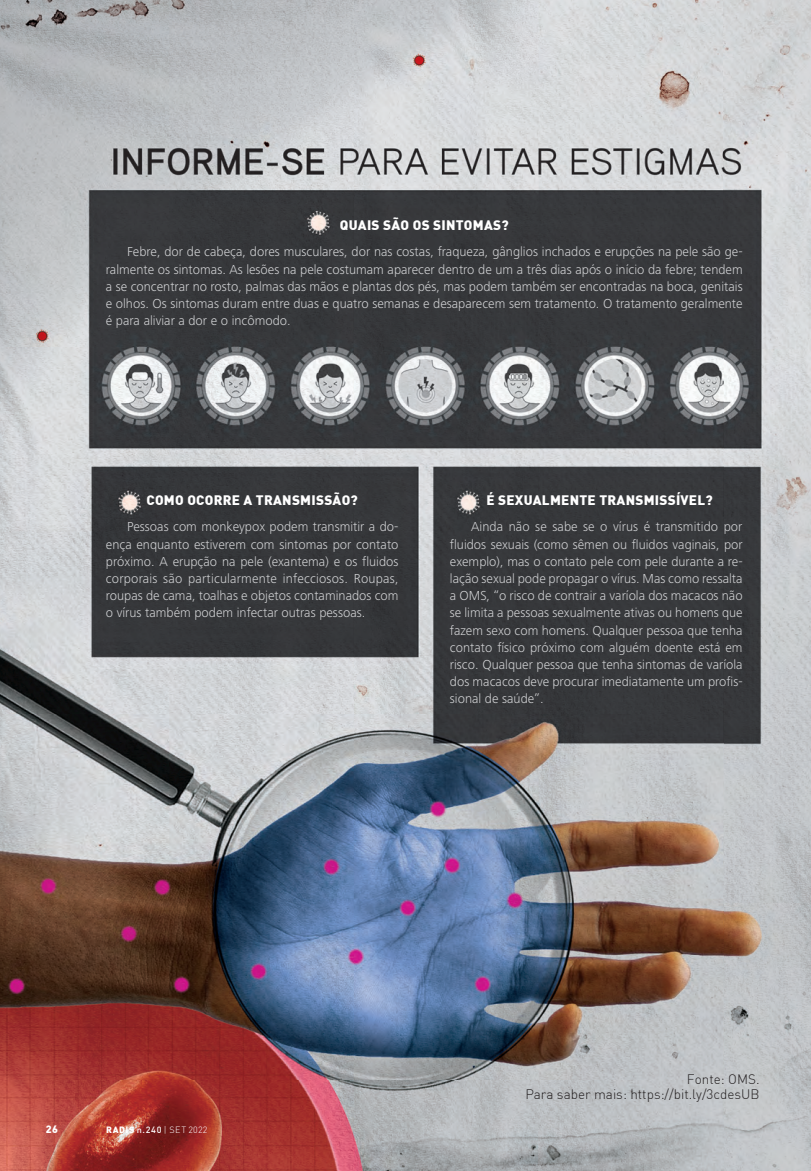
<style>
.page{position:relative;width:811px;height:1171px;background:#fff}
.page>*{position:absolute;margin:0;border:0;box-sizing:border-box;transform-origin:0 0}
.t1{font:300 13.5px/17.2px "Frutiger Next LT";color:#d1d2d4;text-align:justify}
.t2{font:900 13.5px "DIN";letter-spacing:.02em;color:#fff}
.t3{font:300 13.5px/14.5px "DIN";color:#231f20;text-align:right}
.t4{font:900 10.5px "DIN";color:#fff}
.t5{font:300 9px "DIN";letter-spacing:.02em;color:#fff}
.s1{font-weight:900}
.s2{font-weight:500}
</style>
<div class="page">
<img style="left:0;top:0;width:810px;height:1171px">
<svg style="left:0;top:1167px;width:4px;height:4px"></svg>
<p class="t2" style="left:340px;top:216px;width:170px">QUAIS SÃO OS SINTOMAS?</p>
<p class="t1" style="left:106px;top:243px;width:638px;text-indent:21px">Febre, dor de cabeça, dores musculares, dor nas costas, fraqueza, gânglios inchados e erupções na pele são ge&shy;ralmente os sintomas. As lesões na pele costumam aparecer dentro de um a três dias após o início da febre; tendem a se concentrar no rosto, palmas das mãos e plantas dos pés, mas podem também ser encontradas na boca, genitais e olhos. Os sintomas duram entre duas e quatro semanas e desaparecem sem tratamento. O tratamento geralmente é para aliviar a dor e o incômodo.</p>
<p class="t2" style="left:146px;top:491px;width:213px">COMO OCORRE A TRANSMISSÃO?</p>
<p class="t1" style="left:106px;top:518px;width:294px;text-indent:21px">Pessoas com monkeypox podem transmitir a do&shy;ença enquanto estiverem com sintomas por contato próximo. A erupção na pele (exantema) e os fluidos corporais são particularmente infecciosos. Roupas, roupas de cama, toalhas e objetos contaminados com o vírus também podem infectar outras pessoas.</p>
<p class="t2" style="left:486px;top:491px;width:228px">É SEXUALMENTE TRANSMISSÍVEL?</p>
<p class="t1" style="left:450px;top:518px;width:294px;text-indent:21px">Ainda não se sabe se o vírus é transmitido por fluidos sexuais (como sêmen ou fluidos vaginais, por exemplo), mas o contato pele com pele durante a re&shy;lação sexual pode propagar o vírus. Mas como ressalta a OMS, “o risco de contrair a varíola dos macacos não se limita a pessoas sexualmente ativas ou homens que fazem sexo com homens. Qualquer pessoa que tenha contato físico próximo com alguém doente está em risco. Qualquer pessoa que tenha sintomas de varíola dos macacos deve procurar imediatamente um profis&shy;sional de saúde”.</p>
<p class="t4" style="left:46px;top:1122px;width:13px">26</p>
<p class="t5" style="left:106px;top:1124px;width:103px"><span class="s1">RADIS</span> <span class="s2">n.240</span> | SET 2022</p>
<p class="t3" style="left:525px;top:1072px;width:236px">Fonte: OMS.<br>Para saber mais: https://bit.ly/3cdesUB</p>
</div>
